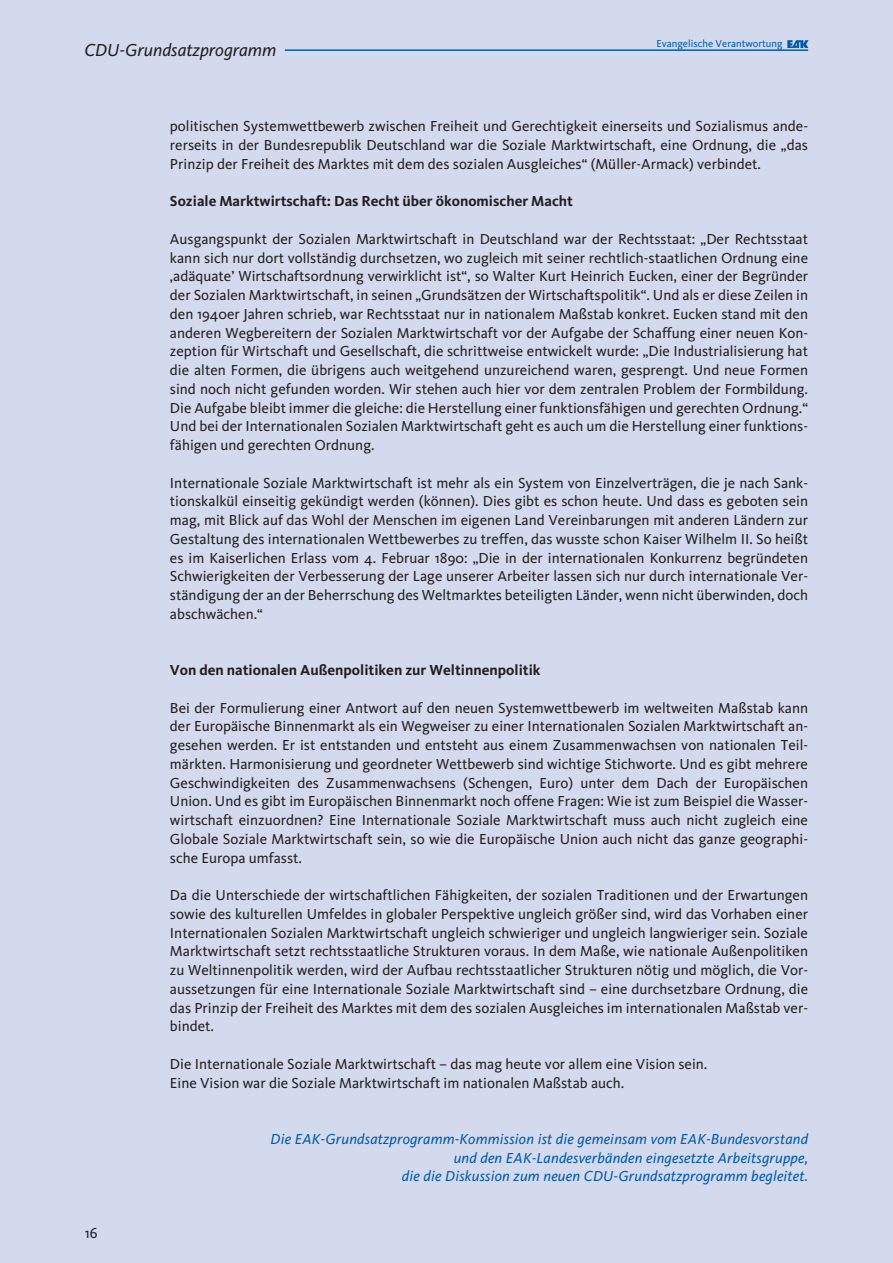
<style>
.page{position:relative;width:893px;height:1263px;background:#fff}
.page>*{position:absolute;margin:0;border:0;box-sizing:border-box;transform-origin:0 0}
.t1{font:italic 18px "CDU Kievit";color:#231f20}
.t2{font:15px/18.8px "CDU Kievit";color:#231f20;text-align:justify}
.t3{font:italic 15px/18.8px "CDU Kievit";letter-spacing:.01em;color:#015aaa;text-align:right}
.t4{font:700 15px "CDU Kievit";color:#231f20}
.t5{font:10.5px "CDU Kievit";color:#015aaa}
</style>
<div class="page">
<div style="left:0;top:0;width:892px;height:1263px;background:#d4daed"></div>
<hr style="left:285px;top:49px;width:523px;height:2px;background:#015aaa">
<img style="left:787px;top:40px;width:21px;height:7px">
<p class="t1" style="left:84px;top:43px;width:193px">CDU-Grundsatzprogramm</p>
<p class="t5" style="left:656px;top:40px;width:127px">Evangelische Verantwortung</p>
<p class="t2" style="left:170px;top:118px;width:639px">politischen Systemwettbewerb zwischen Freiheit und Gerechtigkeit einerseits und Sozialismus ande&shy;rerseits in der Bundesrepublik Deutschland war die Soziale Marktwirtschaft, eine Ordnung, die „das Prinzip der Freiheit des Marktes mit dem des sozialen Ausgleiches“ (Müller-Armack) verbindet.</p>
<p class="t4" style="left:170px;top:196px;width:404px">Soziale Marktwirtschaft: Das Recht über ökonomischer Macht</p>
<p class="t2" style="left:170px;top:231px;width:639px">Ausgangspunkt der Sozialen Marktwirtschaft in Deutschland war der Rechtsstaat: „Der Rechtsstaat kann sich nur dort vollständig durchsetzen, wo zugleich mit seiner rechtlich-staatlichen Ordnung eine ‚adäquate’ Wirtschaftsordnung verwirklicht ist“, so Walter Kurt Heinrich Eucken, einer der Begründer der Sozialen Marktwirtschaft, in seinen „Grundsätzen der Wirtschaftspolitik“. Und als er diese Zeilen in den 1940er Jahren schrieb, war Rechtsstaat nur in nationalem Maßstab konkret. Eucken stand mit den anderen Wegbereitern der Sozialen Marktwirtschaft vor der Aufgabe der Schaffung einer neuen Kon&shy;zeption für Wirtschaft und Gesellschaft, die schrittweise entwickelt wurde: „Die Industrialisierung hat die alten Formen, die übrigens auch weitgehend unzureichend waren, gesprengt. Und neue Formen sind noch nicht gefunden worden. Wir stehen auch hier vor dem zentralen Problem der Formbildung.<br>Die Aufgabe bleibt immer die gleiche: die Herstellung einer funktionsfähigen und gerechten Ordnung.“ Und bei der Internationalen Sozialen Marktwirtschaft geht es auch um die Herstellung einer funktions&shy;fähigen und gerechten Ordnung.</p>
<p class="t2" style="left:170px;top:475px;width:639px">Internationale Soziale Marktwirtschaft ist mehr als ein System von Einzelverträgen, die je nach Sank&shy;tionskalkül einseitig gekündigt werden (können). Dies gibt es schon heute. Und dass es geboten sein mag, mit Blick auf das Wohl der Menschen im eigenen Land Vereinbarungen mit anderen Ländern zur Gestaltung des internationalen Wettbewerbes zu treffen, das wusste schon Kaiser Wilhelm II. So heißt es im Kaiserlichen Erlass vom 4. Februar 1890: „Die in der internationalen Konkurrenz begründeten Schwierigkeiten der Verbesserung der Lage unserer Arbeiter lassen sich nur durch internationale Ver&shy;ständigung der an der Beherrschung des Weltmarktes beteiligten Länder, wenn nicht überwinden, doch abschwächen.“</p>
<p class="t4" style="left:170px;top:664px;width:372px">Von den nationalen Außenpolitiken zur Weltinnenpolitik</p>
<p class="t2" style="left:170px;top:700px;width:639px">Bei der Formulierung einer Antwort auf den neuen Systemwettbewerb im weltweiten Maßstab kann der Europäische Binnenmarkt als ein Wegweiser zu einer Internationalen Sozialen Marktwirtschaft an&shy;gesehen werden. Er ist entstanden und entsteht aus einem Zusammenwachsen von nationalen Teil&shy;märkten. Harmonisierung und geordneter Wettbewerb sind wichtige Stichworte. Und es gibt mehrere Geschwindigkeiten des Zusammenwachsens (Schengen, Euro) unter dem Dach der Europäischen Union. Und es gibt im Europäischen Binnenmarkt noch offene Fragen: Wie ist zum Beispiel die Wasser&shy;wirtschaft einzuordnen? Eine Internationale Soziale Marktwirtschaft muss auch nicht zugleich eine Globale Soziale Marktwirtschaft sein, so wie die Europäische Union auch nicht das ganze geographi&shy;sche Europa umfasst.</p>
<p class="t2" style="left:170px;top:887px;width:639px">Da die Unterschiede der wirtschaftlichen Fähigkeiten, der sozialen Traditionen und der Erwartungen sowie des kulturellen Umfeldes in globaler Perspektive ungleich größer sind, wird das Vorhaben einer Internationalen Sozialen Marktwirtschaft ungleich schwieriger und ungleich langwieriger sein. Soziale Marktwirtschaft setzt rechtsstaatliche Strukturen voraus. In dem Maße, wie nationale Außenpolitiken zu Weltinnenpolitik werden, wird der Aufbau rechtsstaatlicher Strukturen nötig und möglich, die Vor&shy;aussetzungen für eine Internationale Soziale Marktwirtschaft sind – eine durchsetzbare Ordnung, die das Prinzip der Freiheit des Marktes mit dem des sozialen Ausgleiches im internationalen Maßstab ver&shy;bindet.</p>
<p class="t2" style="left:170px;top:1056px;width:539px">Die Internationale Soziale Marktwirtschaft – das mag heute vor allem eine Vision sein.<br>Eine Vision war die Soziale Marktwirtschaft im nationalen Maßstab auch.</p>
<p class="t2" style="left:85px;top:1225px;width:14px">16</p>
<p class="t3" style="left:270px;top:1131px;width:539px">Die EAK-Grundsatzprogramm-Kommission ist die gemeinsam vom EAK-Bundesvorstand und den EAK-Landesverbänden eingesetzte Arbeitsgruppe,<br>die die Diskussion zum neuen CDU-Grundsatzprogramm begleitet.</p>
</div>
